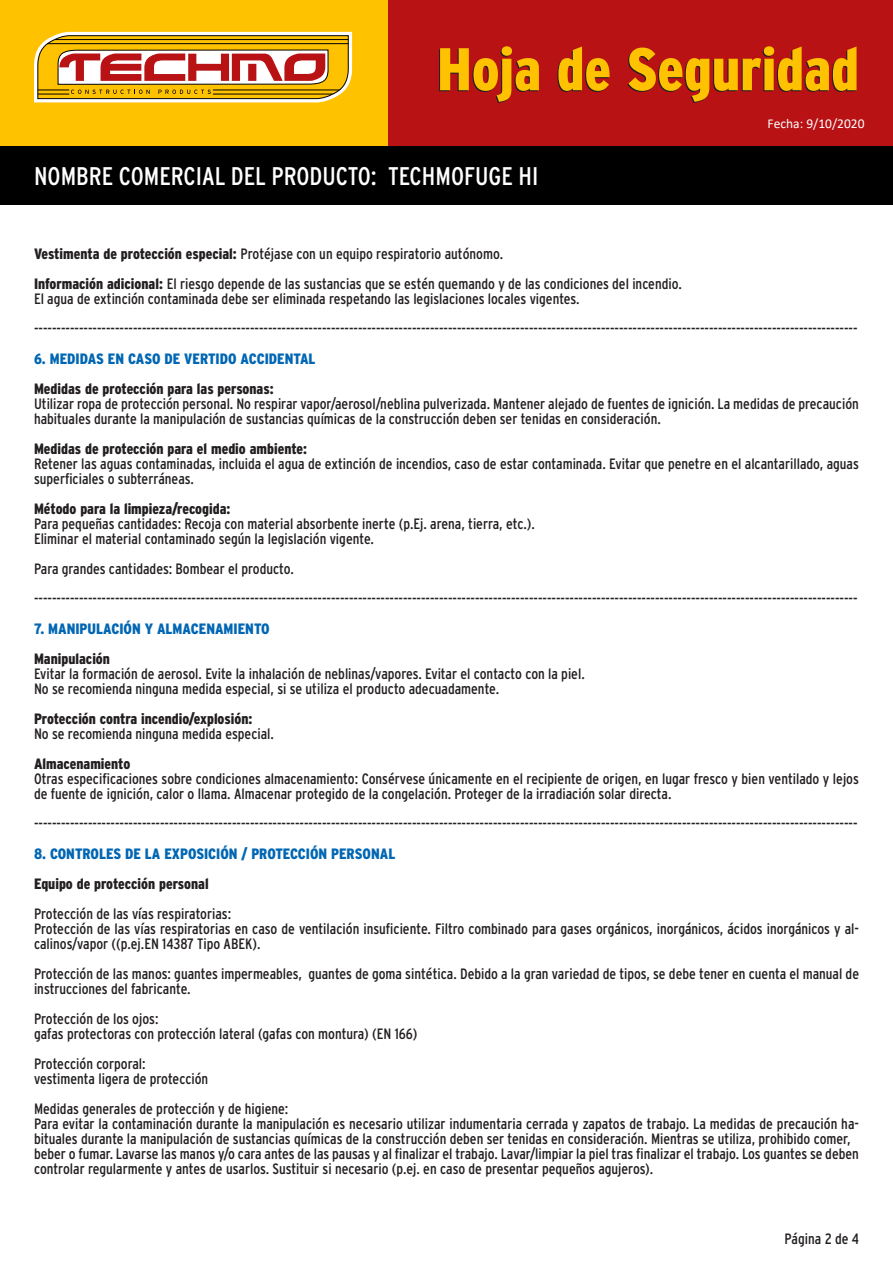
<style>
.page{position:relative;width:893px;height:1263px;background:#fff}
.page>*{position:absolute;margin:0;border:0;box-sizing:border-box;transform-origin:0 0}
.t1{font:900 condensed 60px "Interstate";color:#ffc200}
.t2{font:condensed 25.5px "Interstate";color:#fff}
.general{font:condensed 15px/15px "Interstate";color:#231f20}
.general-2{font:900 condensed 15px "Interstate";color:#231f20}
.ladillo_azul{font:900 condensed 15px "Interstate";color:#0166b3}
.t3{font:13.5px "Calibri";color:#fff}
.s1{font-weight:900}
</style>
<div class="page">
<div style="left:0;top:104px;width:892px;height:101px;background:#000"></div>
<div style="left:0;top:0;width:892px;height:145px;background:#ffc200"></div>
<div style="left:388px;top:0;width:504px;height:145px;background:#b81214"></div>
<svg style="left:34px;top:31px;width:319px;height:72px"></svg>
<h1 class="t1" style="left:437px;top:36px;width:423px">Hoja de Seguridad</h1>
<h2 class="t2" style="left:34px;top:162px;width:506px">NOMBRE COMERCIAL DEL PRODUCTO: TECHMOFUGE HI</h2>
<p class="t3" style="left:767px;top:118px;width:99px">Fecha: 9/10/2020</p>
<p class="general" style="left:34px;top:246px;width:471px"><span class="s1">Vestimenta de protección especial:</span> Protéjase con un equipo respiratorio autónomo.</p>
<p class="general" style="left:34px;top:276px;width:649px"><span class="s1">Información adicional:</span> El riesgo depende de las sustancias que se estén quemando y de las condiciones del incendio.</p>
<p class="general" style="left:34px;top:291px;width:547px">El agua de extinción contaminada debe ser eliminada respetando las legislaciones locales vigentes.</p>
<p class="general" style="left:34px;top:321px;width:825px">---------------------------------------------------------------------------------------------------------------------------------------------------------------------------------------</p>
<p class="ladillo_azul" style="left:34px;top:350px;width:283px">6. MEDIDAS EN CASO DE VERTIDO ACCIDENTAL</p>
<p class="general-2" style="left:34px;top:380px;width:241px">Medidas de protección para las personas:</p>
<p class="general" style="left:34px;top:396px;width:826px">Utilizar ropa de protección personal. No respirar vapor/aerosol/neblina pulverizada. Mantener alejado de fuentes de ignición. La medidas de precaución habituales durante la manipulación de sustancias químicas de la construcción deben ser tenidas en consideración.</p>
<p class="general-2" style="left:34px;top:440px;width:275px">Medidas de protección para el medio ambiente:</p>
<p class="general" style="left:34px;top:456px;width:826px">Retener las aguas contaminadas, incluida el agua de extinción de incendios, caso de estar contaminada. Evitar que penetre en el alcantarillado, aguas superficiales o subterráneas.</p>
<p class="general-2" style="left:34px;top:500px;width:198px">Método para la limpieza/recogida:</p>
<p class="general" style="left:34px;top:516px;width:503px">Para pequeñas cantidades: Recoja con material absorbente inerte (p.Ej. arena, tierra, etc.).</p>
<p class="general" style="left:34px;top:531px;width:341px">Eliminar el material contaminado según la legislación vigente.</p>
<p class="general" style="left:34px;top:561px;width:261px">Para grandes cantidades: Bombear el producto.</p>
<p class="general" style="left:34px;top:591px;width:825px">---------------------------------------------------------------------------------------------------------------------------------------------------------------------------------------</p>
<p class="ladillo_azul" style="left:34px;top:620px;width:237px">7. MANIPULACIÓN Y ALMACENAMIENTO</p>
<p class="general-2" style="left:34px;top:650px;width:77px">Manipulación</p>
<p class="general" style="left:34px;top:666px;width:552px">Evitar la formación de aerosol. Evite la inhalación de neblinas/vapores. Evitar el contacto con la piel.</p>
<p class="general" style="left:34px;top:681px;width:467px">No se recomienda ninguna medida especial, si se utiliza el producto adecuadamente.</p>
<p class="general-2" style="left:34px;top:710px;width:220px">Protección contra incendio/explosión:</p>
<p class="general" style="left:34px;top:726px;width:242px">No se recomienda ninguna medida especial.</p>
<p class="general-2" style="left:34px;top:755px;width:98px">Almacenamiento</p>
<p class="general" style="left:34px;top:771px;width:826px">Otras especificaciones sobre condiciones almacenamiento: Consérvese únicamente en el recipiente de origen, en lugar fresco y bien ventilado y lejos de fuente de ignición, calor o llama. Almacenar protegido de la congelación. Proteger de la irradiación solar directa.</p>
<p class="general" style="left:34px;top:816px;width:825px">---------------------------------------------------------------------------------------------------------------------------------------------------------------------------------------</p>
<p class="ladillo_azul" style="left:34px;top:845px;width:363px">8. CONTROLES DE LA EXPOSICIÓN / PROTECCIÓN PERSONAL</p>
<p class="general-2" style="left:34px;top:875px;width:176px">Equipo de protección personal</p>
<p class="general" style="left:34px;top:906px;width:199px">Protección de las vías respiratorias:</p>
<p class="general" style="left:34px;top:921px;width:826px">Protección de las vías respiratorias en caso de ventilación insuficiente. Filtro combinado para gases orgánicos, inorgánicos, ácidos inorgánicos y al&shy;calinos/vapor ((p.ej.EN 14387 Tipo ABEK).</p>
<p class="general" style="left:34px;top:966px;width:827px">Protección de las manos: guantes impermeables, guantes de goma sintética. Debido a la gran variedad de tipos, se debe tener en cuenta el manual de instrucciones del fabricante.</p>
<p class="general" style="left:34px;top:1011px;width:126px">Protección de los ojos:</p>
<p class="general" style="left:34px;top:1026px;width:385px">gafas protectoras con protección lateral (gafas con montura) (EN 166)</p>
<p class="general" style="left:34px;top:1056px;width:113px">Protección corporal:</p>
<p class="general" style="left:34px;top:1071px;width:176px">vestimenta ligera de protección</p>
<p class="general" style="left:34px;top:1101px;width:256px">Medidas generales de protección y de higiene:</p>
<p class="general" style="left:34px;top:1116px;width:826px">Para evitar la contaminación durante la manipulación es necesario utilizar indumentaria cerrada y zapatos de trabajo. La medidas de precaución ha&shy;bituales durante la manipulación de sustancias químicas de la construcción deben ser tenidas en consideración. Mientras se utiliza, prohibido comer,</p>
<p class="general" style="left:34px;top:1146px;width:826px">beber o fumar. Lavarse las manos y/o cara antes de las pausas y al finalizar el trabajo. Lavar/limpiar la piel tras finalizar el trabajo. Los guantes se deben controlar regularmente y antes de usarlos. Sustituir si necesario (p.ej. en caso de presentar pequeños agujeros).</p>
<p class="general" style="left:784px;top:1231px;width:76px">Página 2 de 4</p>
</div>
